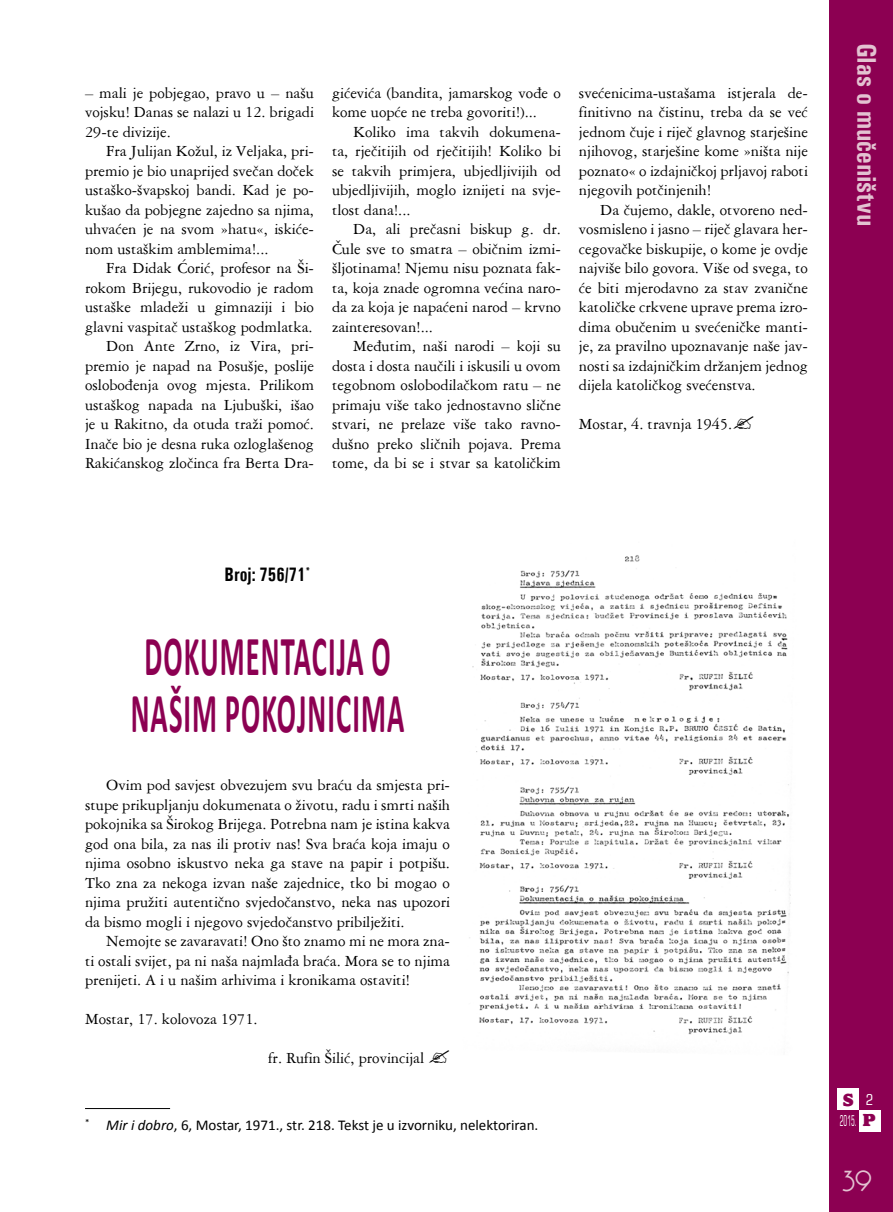
<style>
.page{position:relative;width:893px;height:1212px;background:#fff}
.page>*{position:absolute;margin:0;border:0;box-sizing:border-box;transform-origin:0 0}
.t1{font:700 57px/57px "Calibri";letter-spacing:.04em;color:#8c0052;scale:.5 1}
.t2{font:700 condensed 27px "Univers";color:#e3c2d1}
.t3{font:27px "Andes";color:#e3c2d1}
.t4{font:700 condensed 19.5px "Univers";color:#000;scale:.9 1}
.t5{font:800 18px "Alfredo";color:#8c0052}
.t6{font:16.5px/19.5px "American Garamond BT";color:#000;text-align:justify}
.t7{font:15px "Calibri";color:#000}
.t8{font:condensed 15px "Square 721 BT";color:#fff;scale:.5 1}
.t9{font:condensed 15px "Square 721 BT";color:#fff}
.s1{font-style:italic}
.s2{font-family:"Alfredo";font-weight:800;font-stretch:normal;font-size:18px;color:#8c0052}
</style>
<div class="page">
<div style="left:829px;top:0;width:64px;height:1212px;background:#8c0052"></div>
<div style="left:838px;top:1089px;width:21px;height:21px;background:#fff"></div>
<div style="left:859px;top:1110px;width:21px;height:21px;background:#fff"></div>
<hr style="left:85px;top:1108px;width:85px;height:1px;background:#000">
<img style="left:469px;top:555px;width:322px;height:480px">
<p class="t6" style="left:85px;top:82px;width:230px">– mali je pobjegao, pravo u – našu vojsku! Danas se nalazi u 12. brigadi 29-te divizije.</p>
<p class="t6" style="left:85px;top:141px;width:230px;text-indent:21px">Fra Julijan Kožul, iz Veljaka, pri&shy;premio je bio unaprijed svečan doček ustaško-švapskoj bandi. Kad je po&shy;kušao da pobjegne zajedno sa njima, uhvaćen je na svom »hatu«, iskiće&shy;nom ustaškim amblemima!...</p>
<p class="t6" style="left:85px;top:258px;width:230px;text-align:right">Fra Didak Ćorić, profesor na Ši&shy;rokom Brijegu, rukovodio je radom ustaške mladeži u gimnaziji i bio glavni vaspitač ustaškog podmlatka.<br>Don Ante Zrno, iz Vira, pri&shy;premio je napad na Posušje, poslije oslobođenja ovog mjesta. Prilikom ustaškog napada na Ljubuški, išao je u Rakitno, da otuda traži pomoć.<br>Inače bio je desna ruka ozloglašenog Rakićanskog zločinca fra Berta Dra-</p>
<p class="t6" style="left:332px;top:83px;width:230px">gićevića (bandita, jamarskog vođe o kome uopće ne treba govoriti!)...</p>
<p class="t6" style="left:332px;top:122px;width:230px;text-indent:21px">Koliko ima takvih dokumena&shy;ta, rječitijih od rječitijih! Koliko bi se takvih primjera, ubjedljivijih od ubjedljivijih, moglo iznijeti na svje&shy;tlost dana!...</p>
<p class="t6" style="left:332px;top:219px;width:230px;text-indent:21px">Da, ali prečasni biskup g. dr.<br>Čule sve to smatra – običnim izmi&shy;šljotinama! Njemu nisu poznata fak&shy;ta, koja znade ogromna većina naro&shy;da za koja je napaćeni narod – krvno zainteresovan!...</p>
<p class="t6" style="left:332px;top:336px;width:230px;text-indent:21px">Međutim, naši narodi – koji su dosta i dosta naučili i iskusili u ovom tegobnom oslobodilačkom ratu – ne primaju više tako jednostavno slične stvari, ne prelaze više tako ravno&shy;dušno preko sličnih pojava. Prema tome, da bi se i stvar sa katoličkim</p>
<p class="t6" style="left:579px;top:83px;width:230px">svećenicima-ustašama istjerala de&shy;finitivno na čistinu, treba da se već jednom čuje i riječ glavnog starješine njihovog, starješine kome »ništa nije poznato« o izdajničkoj prljavoj raboti njegovih potčinjenih!</p>
<p class="t6" style="left:579px;top:200px;width:230px;text-indent:21px">Da čujemo, dakle, otvoreno ned&shy;vosmisleno i jasno – riječ glavara her&shy;cegovačke biskupije, o kome je ovdje najviše bilo govora. Više od svega, to će biti mjerodavno za stav zvanične katoličke crkvene uprave prema izro&shy;dima obučenim u svećeničke manti&shy;je, za pravilno upoznavanje naše jav&shy;nosti sa izdajničkim držanjem jednog dijela katoličkog svećenstva.</p>
<p class="t6" style="left:579px;top:414px;width:155px">Mostar, 4. travnja 1945.</p>
<h2 class="t2" style="left:883px;top:43px;width:185px;rotate:90deg">Glas o mučeništvu</h2>
<p class="t4" style="left:225px;top:563px;width:97px">Broj: 756/71<sup>*</sup></p>
<h1 class="t1" style="left:131px;top:625px;width:549px">DOKUMENTACIJA O<br>NAŠIM POKOJNICIMA</h1>
<p class="t6" style="left:85px;top:775px;width:366px;text-indent:21px">Ovim pod savjest obvezujem svu braću da smjesta pri&shy;stupe prikupljanju dokumenata o životu, radu i smrti naših pokojnika sa Širokog Brijega. Potrebna nam je istina kakva god ona bila, za nas ili protiv nas! Sva braća koja imaju o njima osobno iskustvo neka ga stave na papir i potpišu.<br>Tko zna za nekoga izvan naše zajednice, tko bi mogao o njima pružiti autentično svjedočanstvo, neka nas upozori da bismo mogli i njegovo svjedočanstvo pribilježiti.</p>
<p class="t6" style="left:85px;top:931px;width:366px;text-indent:21px">Nemojte se zavaravati! Ono što znamo mi ne mora zna&shy;ti ostali svijet, pa ni naša najmlađa braća. Mora se to njima prenijeti. A i u našim arhivima i kronikama ostaviti!</p>
<p class="t6" style="left:85px;top:1009px;width:174px">Mostar, 17. kolovoza 1971.</p>
<p class="t6" style="left:268px;top:1048px;width:158px">fr. Rufin Šilić, provincijal</p>
<p class="t7" style="left:85px;top:1116px;width:455px"><sup>*</sup> <span class="s1">Mir i dobro</span>, 6, Mostar, 1971., str. 218. Tekst je u izvorniku, nelektoriran.</p>
<p class="t5" style="left:843px;top:1090px;width:12px">S</p>
<p class="t8" style="left:840px;top:1112px;width:73px">2015. <span class="s2">p</span></p>
<p class="t9" style="left:866px;top:1090px;width:9px">2</p>
<h2 class="t3" style="left:842px;top:1169px;width:31px">39</h2>
</div>
